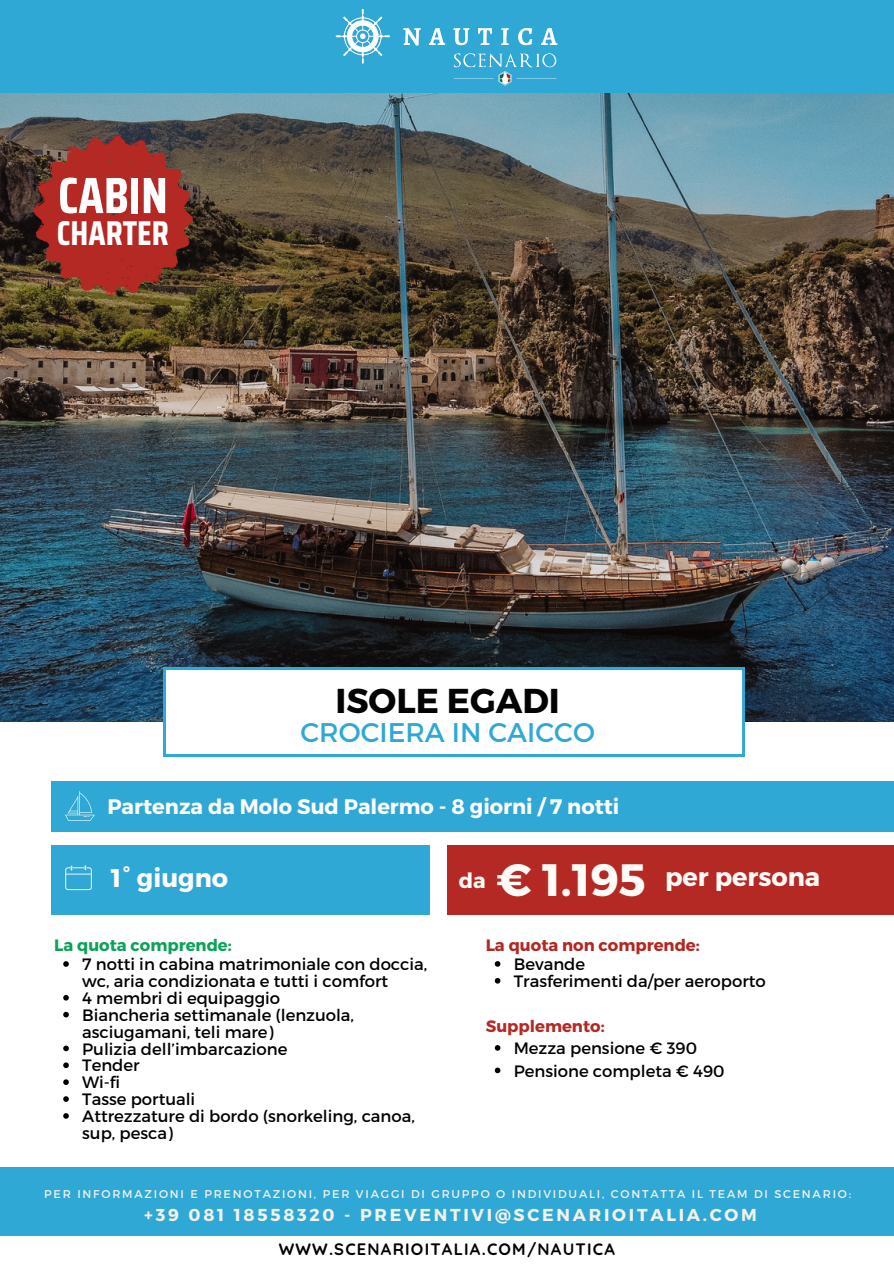
<style>
.page{position:relative;width:894px;height:1264px;background:#fff}
.page>*{position:absolute;margin:0;border:0;box-sizing:border-box;transform-origin:0 0}
.t1{font:700 51px "Saira Condensed";color:#fefefe}
.t2{font:700 45.3px "Montserrat";color:#fffcf8}
.t3{font:700 34.5px "Montserrat";color:#030304}
.t4{font:700 34.5px "Saira Condensed";color:#fefefe}
.t5{font:27px "Montserrat";color:#2fa8d5}
.t6{font:700 25.5px "Montserrat";color:#fffcf8}
.t7{font:700 21px "Montserrat";color:#fffcf8}
.t8{font:700 17.25px "Montserrat";letter-spacing:.16em;color:#f2f1eb}
.t9{font:16.5px/16.8px "Montserrat";color:#000}
.t10{font:700 16.5px "Quicksand";letter-spacing:.075em;color:#000}
.t11{font:700 16.5px "Montserrat";color:#b42721}
.t12{font:700 16.5px "Montserrat";color:#0ca259}
.t13{font:700 16.5px "Montserrat";color:#b52924}
.t14{font:11.25px "Montserrat";letter-spacing:.16em;color:#f2f1eb}
</style>
<div class="page">
<div style="left:0;top:1167px;width:893px;height:69px;background:#2fa8d5"></div>
<img style="left:0;top:93px;width:893px;height:628px">
<div style="left:0;top:0;width:893px;height:93px;background:#2fa8d5"></div>
<div style="left:51px;top:781px;width:842px;height:51px;background:#2fa8d5"></div>
<svg style="left:164px;top:667px;width:580px;height:89px"></svg>
<svg style="left:65px;top:791px;width:29px;height:29px"></svg>
<div style="left:446px;top:845px;width:447px;height:69px;background:#b52924"></div>
<div style="left:51px;top:845px;width:378px;height:69px;background:#2fa8d5"></div>
<svg style="left:65px;top:865px;width:27px;height:25px"></svg>
<img style="left:335px;top:9px;width:223px;height:77px">
<svg style="left:63px;top:961px;width:6px;height:5px"></svg>
<svg style="left:63px;top:995px;width:6px;height:5px"></svg>
<svg style="left:63px;top:1011px;width:6px;height:6px"></svg>
<svg style="left:63px;top:1045px;width:6px;height:6px"></svg>
<svg style="left:63px;top:1062px;width:6px;height:6px"></svg>
<svg style="left:63px;top:1079px;width:6px;height:5px"></svg>
<svg style="left:63px;top:1096px;width:6px;height:5px"></svg>
<svg style="left:63px;top:1113px;width:6px;height:5px"></svg>
<svg style="left:494px;top:961px;width:6px;height:5px"></svg>
<svg style="left:494px;top:978px;width:6px;height:5px"></svg>
<svg style="left:494px;top:1045px;width:6px;height:5px"></svg>
<svg style="left:494px;top:1067px;width:6px;height:6px"></svg>
<svg style="left:33px;top:134px;width:160px;height:163px;background:#953128"></svg>
<p class="t1" style="left:58px;top:155px;width:111px">CABIN</p>
<p class="t4" style="left:57px;top:205px;width:113px">CHARTER</p>
<p class="t3" style="left:335px;top:678px;width:226px">ISOLE EGADI</p>
<p class="t5" style="left:300px;top:715px;width:296px">CROCIERA IN CAICCO</p>
<p class="t7" style="left:107px;top:793px;width:513px">Partenza da Molo Sud Palermo - 8 giorni / 7 notti</p>
<p class="t6" style="left:111px;top:861px;width:119px">1° giugno</p>
<p class="t7" style="left:458px;top:867px;width:28px">da</p>
<p class="t2" style="left:496px;top:850px;width:151px">€ 1.195</p>
<p class="t6" style="left:665px;top:860px;width:157px">per persona</p>
<h2 class="t12" style="left:54px;top:934px;width:179px">La quota comprende:</h2>
<h3 class="t9" style="left:82px;top:955px;width:346px">7 notti in cabina matrimoniale con doccia, wc, aria condizionata e tutti i comfort</h3>
<p class="t9" style="left:82px;top:988px;width:199px">4 membri di equipaggio</p>
<h5 class="t9" style="left:82px;top:1005px;width:273px">Biancheria settimanale (lenzuola, asciugamani, teli mare)</h5>
<p class="t9" style="left:82px;top:1039px;width:207px">Pulizia dell’imbarcazione</p>
<h4 class="t9" style="left:82px;top:1056px;width:59px">Tender</h4>
<h1 class="t9" style="left:82px;top:1073px;width:40px">Wi-fi</h1>
<h4 class="t9" style="left:82px;top:1090px;width:114px">Tasse portuali</h4>
<h5 class="t9" style="left:82px;top:1106px;width:334px">Attrezzature di bordo (snorkeling, canoa, sup, pesca)</h5>
<p class="t11" style="left:485px;top:934px;width:215px">La quota non comprende:</p>
<p class="t9" style="left:513px;top:955px;width:73px">Bevande</p>
<p class="t9" style="left:513px;top:971px;width:253px">Trasferimenti da/per aeroporto</p>
<p class="t13" style="left:485px;top:1014px;width:120px">Supplemento:</p>
<p class="t9" style="left:513px;top:1038px;width:185px">Mezza pensione € 390</p>
<p class="t9" style="left:513px;top:1061px;width:212px">Pensione completa € 490</p>
<p class="t14" style="left:44px;top:1186px;width:808px">PER INFORMAZIONI E PRENOTAZIONI, PER VIAGGI DI GRUPPO O INDIVIDUALI, CONTATTA IL TEAM DI SCENARIO:</p>
<p class="t8" style="left:144px;top:1203px;width:614px">+39 081 18558320 - PREVENTIVI@SCENARIOITALIA.COM</p>
<p class="t10" style="left:278px;top:1238px;width:337px">WWW.SCENARIOITALIA.COM/NAUTICA</p>
</div>
